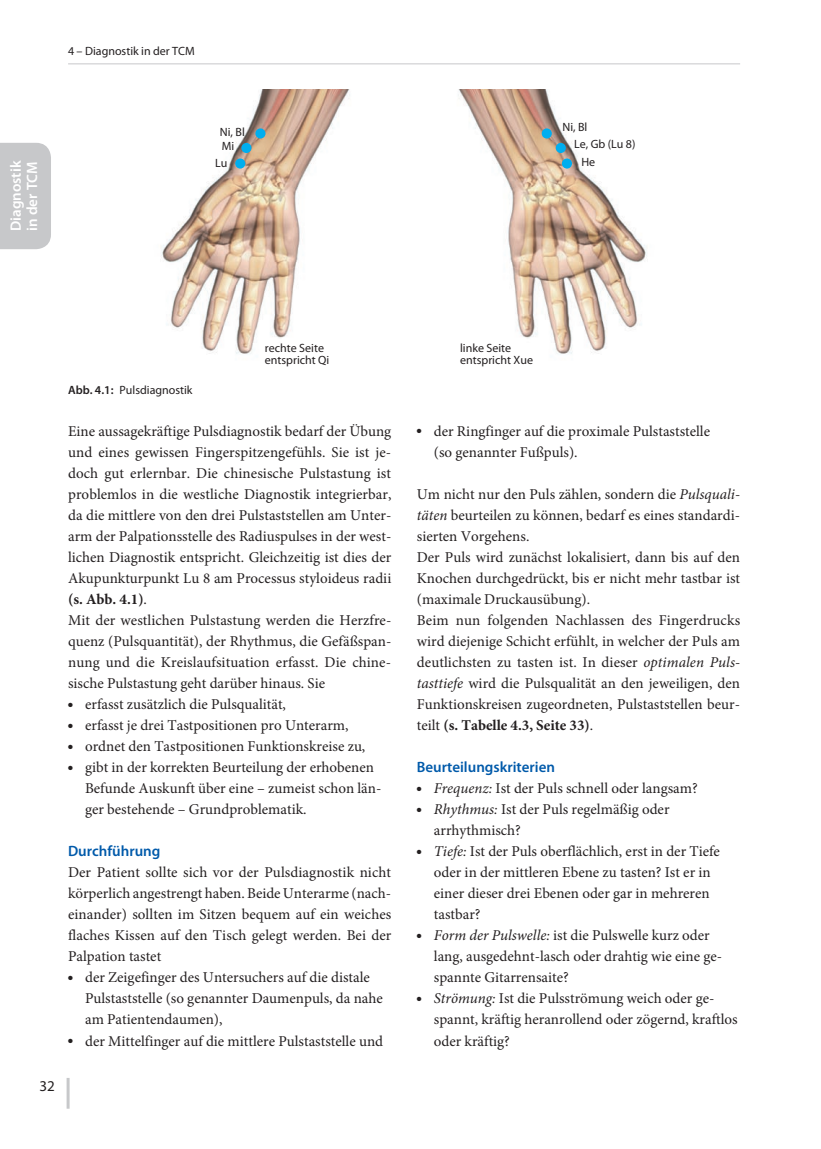
<style>
.page{position:relative;width:821px;height:1149px;background:#fff}
.page>*{position:absolute;margin:0;border:0;box-sizing:border-box;transform-origin:0 0}
.t1{font:15px/21px "Minion Pro";color:#231f20}
.t2{font:600 15px "Myriad Pro";color:#015aaa}
.t3{font:600 15px/16.5px "Myriad Pro";color:#fff}
.t4{font:15px "Myriad Pro";color:#231f20}
.t5{font:12px/12px "Myriad Pro";color:#231f20}
.s1{font-weight:600}
.s2{font-weight:700}
.s3{font-style:italic}
</style>
<div class="page">
<hr style="left:68px;top:63px;width:672px;height:1px;background:#c7c8ca">
<hr style="left:67px;top:1077px;width:3px;height:31px;background:#c7c8ca">
<div style="left:0;top:143px;width:51px;height:106px;background:#c7c8ca"></div>
<img style="left:458px;top:89px;width:189px;height:265px">
<img style="left:161px;top:89px;width:189px;height:265px">
<div style="left:542px;top:128px;width:10px;height:10px;background:#00aeef;border-radius:50%"></div>
<div style="left:255px;top:128px;width:10px;height:10px;background:#00aeef;border-radius:50%"></div>
<div style="left:562px;top:158px;width:10px;height:10px;background:#00aeef;border-radius:50%"></div>
<div style="left:235px;top:158px;width:10px;height:10px;background:#00aeef;border-radius:50%"></div>
<div style="left:556px;top:143px;width:10px;height:10px;background:#00aeef;border-radius:50%"></div>
<div style="left:241px;top:143px;width:10px;height:10px;background:#00aeef;border-radius:50%"></div>
<p class="t3" style="left:8px;top:231px;width:72px;rotate:-90deg">Diagnostik in der TCM</p>
<p class="t5" style="left:68px;top:45px;width:128px">4 – Diagnostik in der TCM</p>
<p class="t5" style="left:220px;top:125px;width:26px;line-height:14px">Ni, Bl<br>Mi</p>
<p class="t5" style="left:215px;top:158px;width:14px">Lu</p>
<p class="t5" style="left:562px;top:121px;width:26px">Ni, Bl</p>
<p class="t5" style="left:581px;top:156px;width:15px">He</p>
<p class="t5" style="left:574px;top:139px;width:63px">Le, Gb (Lu 8)</p>
<p class="t4" style="left:40px;top:1077px;width:17px">32</p>
<p class="t5" style="left:68px;top:384px;width:126px"><span class="s1">Abb. 4.1:</span> Pulsdiagnostik</p>
<p class="t5" style="left:265px;top:342px;width:66px">rechte Seite entspricht Qi</p>
<p class="t1" style="left:68px;top:420px;width:325px">Eine aussagekräftige Pulsdiagnostik bedarf der Übung und eines gewissen Fingerspitzengefühls. Sie ist je&shy;doch gut erlernbar. Die chinesische Pulstastung ist problemlos in die westliche Diagnostik integrierbar, da die mittlere von den drei Pulstaststellen am Unter&shy;arm der Palpationsstelle des Radiuspulses in der west&shy;lichen Diagnostik entspricht. Gleichzeitig ist dies der Akupunkturpunkt Lu 8 am Processus styloideus radii <span class="s2">(s. Abb. 4.1)</span>.<br>Mit der westlichen Pulstastung werden die Herzfre&shy;quenz (Pulsquantität), der Rhythmus, die Gefäßspan&shy;nung und die Kreislaufsituation erfasst. Die chine&shy;sische Pulstastung geht darüber hinaus. Sie</p>
<p class="t1" style="left:68px;top:693px;width:219px">● erfasst zusätzlich die Pulsqualität,</p>
<p class="t1" style="left:68px;top:714px;width:282px">● erfasst je drei Tastpositionen pro Unterarm,</p>
<p class="t1" style="left:68px;top:735px;width:299px">● ordnet den Tastpositionen Funktionskreise zu,</p>
<p class="t1" style="left:85px;top:756px;width:298px;text-indent:-17px">● gibt in der korrekten Beurteilung der erhobenen<br>Befunde Auskunft über eine – zumeist schon län&shy;ger bestehende – Grundproblematik.</p>
<p class="t2" style="left:68px;top:842px;width:94px">Durchführung</p>
<p class="t1" style="left:68px;top:861px;width:325px;text-align:justify">Der Patient sollte sich vor der Pulsdiagnostik nicht körperlich angestrengt haben. Beide Unterarme (nach&shy;einander) sollten im Sitzen bequem auf ein weiches flaches Kissen auf den Tisch gelegt werden. Bei der Palpation tastet</p>
<p class="t1" style="left:85px;top:966px;width:299px;text-indent:-17px">● der Zeigefinger des Untersuchers auf die distale<br>Pulstaststelle (so genannter Daumenpuls, da nahe am Patientendaumen),</p>
<p class="t1" style="left:68px;top:1029px;width:316px">● der Mittelfinger auf die mittlere Pulstaststelle und</p>
<p class="t5" style="left:460px;top:342px;width:74px">linke Seite entspricht Xue</p>
<p class="t1" style="left:434px;top:420px;width:278px;text-indent:-17px">● der Ringfinger auf die proximale Pulstaststelle (so genannter Fußpuls).</p>
<p class="t1" style="left:417px;top:483px;width:325px">Um nicht nur den Puls zählen, sondern die <span class="s3">Pulsquali&shy;täten</span> beurteilen zu können, bedarf es eines standardi&shy;sierten Vorgehens.<br>Der Puls wird zunächst lokalisiert, dann bis auf den Knochen durchgedrückt, bis er nicht mehr tastbar ist (maximale Druckausübung).<br>Beim nun folgenden Nachlassen des Fingerdrucks wird diejenige Schicht erfühlt, in welcher der Puls am deutlichsten zu tasten ist. In dieser <span class="s3">optimalen Puls&shy;tasttiefe</span> wird die Pulsqualität an den jeweiligen, den Funktionskreisen zugeordneten, Pulstaststellen beur&shy;teilt <span class="s2">(s. Tabelle 4.3, Seite 33)</span>.</p>
<p class="t2" style="left:417px;top:758px;width:140px">Beurteilungskriterien</p>
<p class="t1" style="left:417px;top:777px;width:282px">● <span class="s3">Frequenz:</span> Ist der Puls schnell oder langsam?</p>
<p class="t1" style="left:434px;top:798px;width:237px;text-indent:-17px">● <span class="s3">Rhythmus:</span> Ist der Puls regelmäßig oder arrhythmisch?</p>
<p class="t1" style="left:434px;top:840px;width:287px;text-indent:-17px">● <span class="s3">Tiefe:</span> Ist der Puls oberflächlich, erst in der Tiefe oder in der mittleren Ebene zu tasten? Ist er in einer dieser drei Ebenen oder gar in mehreren tastbar?</p>
<p class="t1" style="left:434px;top:924px;width:290px;text-indent:-17px">● <span class="s3">Form der Pulswelle:</span> ist die Pulswelle kurz oder lang, ausgedehnt-lasch oder drahtig wie eine ge&shy;spannte Gitarrensaite?</p>
<p class="t1" style="left:434px;top:987px;width:305px;text-indent:-17px">● <span class="s3">Strömung:</span> Ist die Pulsströmung weich oder ge&shy;spannt, kräftig heranrollend oder zögernd, kraftlos oder kräftig?</p>
</div>
